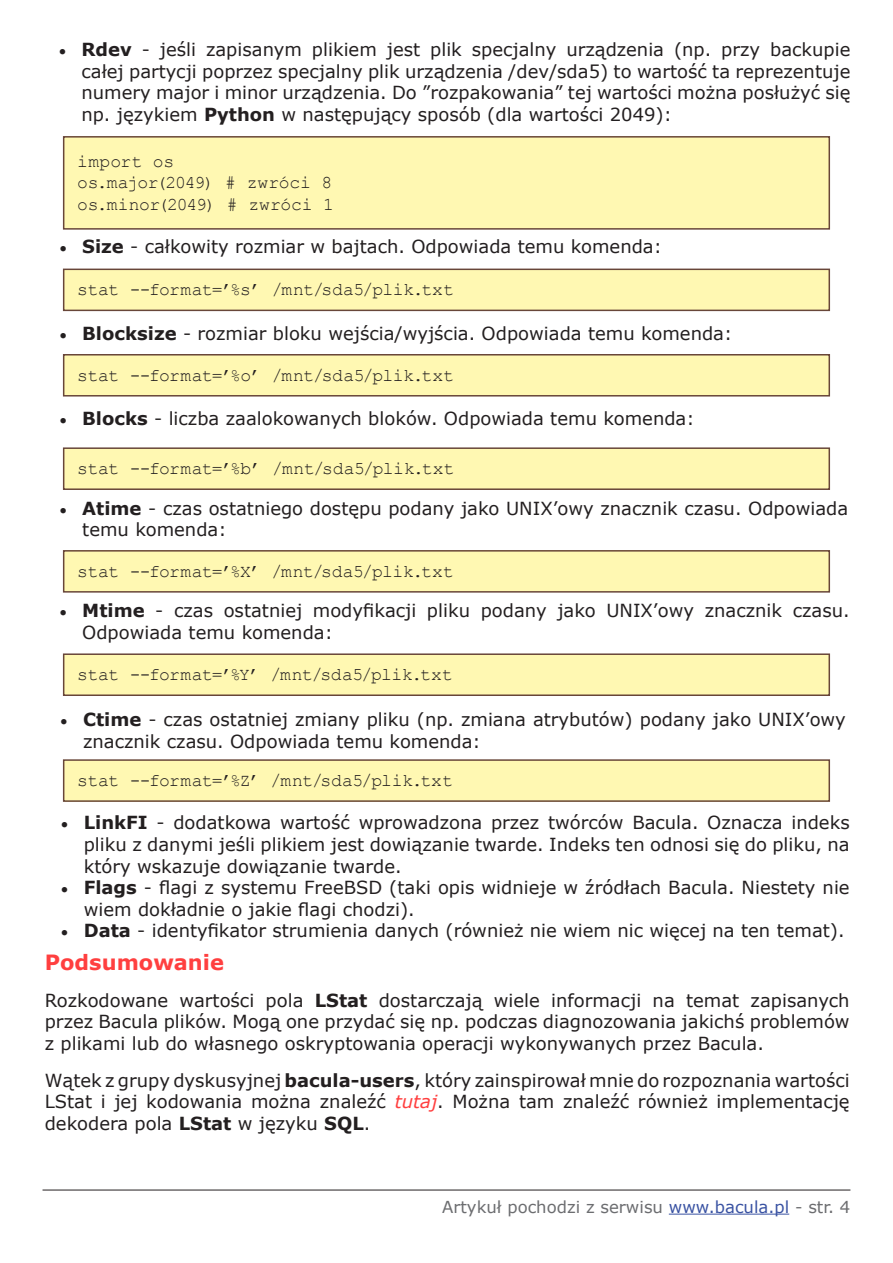
<style>
.page{position:relative;width:893px;height:1263px;background:#fff}
.page>*{position:absolute;margin:0;border:0;box-sizing:border-box;transform-origin:0 0}
.Nagłówek_2{font:700 21px "Verdana";color:#ff3f3f}
.punkty{font:18px/21.6px "Verdana";color:#231f20}
.Normalny__Web{font:18px/21.6px "Verdana";color:#231f20;text-align:justify}
.w_ramce{font:18px "Courier New";letter-spacing:-.02em;color:#231f20}
.w_ramce-2{font:18px "Courier New";letter-spacing:.005em;color:#231f20}
.t1{font:16.5px "Verdana";color:#6c6d70}
.s1{font-weight:700}
.s2{font-style:italic;color:#ff3f3f}
.s3{color:#3a53a3}
</style>
<div class="page">
<hr style="left:43px;top:1190px;width:807px;height:1px;background:#231f20">
<hr style="left:669px;top:1213px;width:120px;height:1px;background:#3a53a3">
<div style="left:64px;top:137px;width:765px;height:92px;background:#fff8b2"></div>
<div style="left:63px;top:136px;width:767px;height:94px;border:2px solid #684639"></div>
<div style="left:64px;top:269px;width:765px;height:41px;background:#fff8b2"></div>
<div style="left:63px;top:269px;width:767px;height:42px;border:2px solid #684639"></div>
<div style="left:64px;top:355px;width:765px;height:41px;background:#fff8b2"></div>
<div style="left:63px;top:354px;width:767px;height:42px;border:2px solid #684639"></div>
<div style="left:64px;top:448px;width:765px;height:41px;background:#fff8b2"></div>
<div style="left:63px;top:447px;width:767px;height:43px;border:2px solid #684639"></div>
<div style="left:64px;top:551px;width:765px;height:41px;background:#fff8b2"></div>
<div style="left:63px;top:550px;width:767px;height:43px;border:2px solid #684639"></div>
<div style="left:64px;top:654px;width:765px;height:41px;background:#fff8b2"></div>
<div style="left:63px;top:653px;width:767px;height:43px;border:2px solid #684639"></div>
<div style="left:64px;top:760px;width:765px;height:41px;background:#fff8b2"></div>
<div style="left:63px;top:759px;width:767px;height:43px;border:2px solid #684639"></div>
<p class="punkty" style="left:82px;top:38px;width:770px;text-align:justify;text-indent:-22px">• <span class="s1">Rdev</span> - jeśli zapisanym plikiem jest plik specjalny urządzenia (np. przy backupie całej partycji poprzez specjalny plik urządzenia /dev/sda5) to wartość ta reprezentuje numery major i minor urządzenia. Do ”rozpakowania” tej wartości można posłużyć się np. językiem <span class="s1">Python</span> w następujący sposób (dla wartości 2049):</p>
<p class="w_ramce-2" style="left:77px;top:150px;width:99px">import os</p>
<p class="w_ramce" style="left:77px;top:172px;width:257px">os.major(2049) # zwróci 8</p>
<p class="w_ramce" style="left:77px;top:193px;width:258px">os.minor(2049) # zwróci 1</p>
<p class="punkty" style="left:60px;top:235px;width:604px">• <span class="s1">Size</span> - całkowity rozmiar w bajtach. Odpowiada temu komenda:</p>
<p class="w_ramce" style="left:77px;top:279px;width:378px">stat --format=’%s’ /mnt/sda5/plik.txt</p>
<p class="punkty" style="left:60px;top:322px;width:674px">• <span class="s1">Blocksize</span> - rozmiar bloku wejścia/wyjścia. Odpowiada temu komenda:</p>
<p class="w_ramce" style="left:77px;top:364px;width:378px">stat --format=’%o’ /mnt/sda5/plik.txt</p>
<p class="punkty" style="left:60px;top:407px;width:636px">• <span class="s1">Blocks</span> - liczba zaalokowanych bloków. Odpowiada temu komenda:</p>
<p class="w_ramce" style="left:77px;top:457px;width:379px">stat --format=’%b’ /mnt/sda5/plik.txt</p>
<p class="punkty" style="left:82px;top:497px;width:767px;text-indent:-22px">• <span class="s1">Atime</span> - czas ostatniego dostępu podany jako UNIX’owy znacznik czasu. Odpowiada temu komenda:</p>
<p class="w_ramce" style="left:77px;top:560px;width:378px">stat --format=’%X’ /mnt/sda5/plik.txt</p>
<p class="punkty" style="left:82px;top:599px;width:769px;text-indent:-22px">• <span class="s1">Mtime</span> - czas ostatniej modyfikacji pliku podany jako UNIX’owy znacznik czasu.<br>Odpowiada temu komenda:</p>
<p class="w_ramce" style="left:77px;top:663px;width:377px">stat --format=’%Y’ /mnt/sda5/plik.txt</p>
<p class="punkty" style="left:83px;top:708px;width:764px;text-indent:-22px">• <span class="s1">Ctime</span> - czas ostatniej zmiany pliku (np. zmiana atrybutów) podany jako UNIX’owy znacznik czasu. Odpowiada temu komenda:</p>
<p class="w_ramce" style="left:77px;top:769px;width:377px">stat --format=’%Z’ /mnt/sda5/plik.txt</p>
<p class="punkty" style="left:84px;top:811px;width:767px;text-align:justify;text-indent:-22px">• <span class="s1">LinkFI</span> - dodatkowa wartość wprowadzona przez twórców Bacula. Oznacza indeks pliku z danymi jeśli plikiem jest dowiązanie twarde. Indeks ten odnosi się do pliku, na który wskazuje dowiązanie twarde.</p>
<p class="punkty" style="left:84px;top:876px;width:767px;text-indent:-22px">• <span class="s1">Flags</span> - flagi z systemu FreeBSD (taki opis widnieje w źródłach Bacula. Niestety nie wiem dokładnie o jakie flagi chodzi).</p>
<p class="punkty" style="left:61px;top:919px;width:785px">• <span class="s1">Data</span> - identyfikator strumienia danych (również nie wiem nic więcej na ten temat).</p>
<p class="Nagłówek_2" style="left:45px;top:949px;width:181px">Podsumowanie</p>
<p class="Normalny__Web" style="left:45px;top:989px;width:806px">Rozkodowane wartości pola <span class="s1">LStat</span> dostarczają wiele informacji na temat zapisanych przez Bacula plików. Mogą one przydać się np. podczas diagnozowania jakichś problemów z plikami lub do własnego oskryptowania operacji wykonywanych przez Bacula.</p>
<p class="Normalny__Web" style="left:45px;top:1068px;width:806px">Wątek z grupy dyskusyjnej <span class="s1">bacula-users</span>, który zainspirował mnie do rozpoznania wartości LStat i jej kodowania można znaleźć <span class="s2">tutaj</span>. Można tam znaleźć również implementację dekodera pola <span class="s1">LStat</span> w języku <span class="s1">SQL</span>.</p>
<p class="t1" style="left:442px;top:1196px;width:410px">Artykuł pochodzi z serwisu <span class="s3">www.bacula.pl</span> - str. 4</p>
</div>
